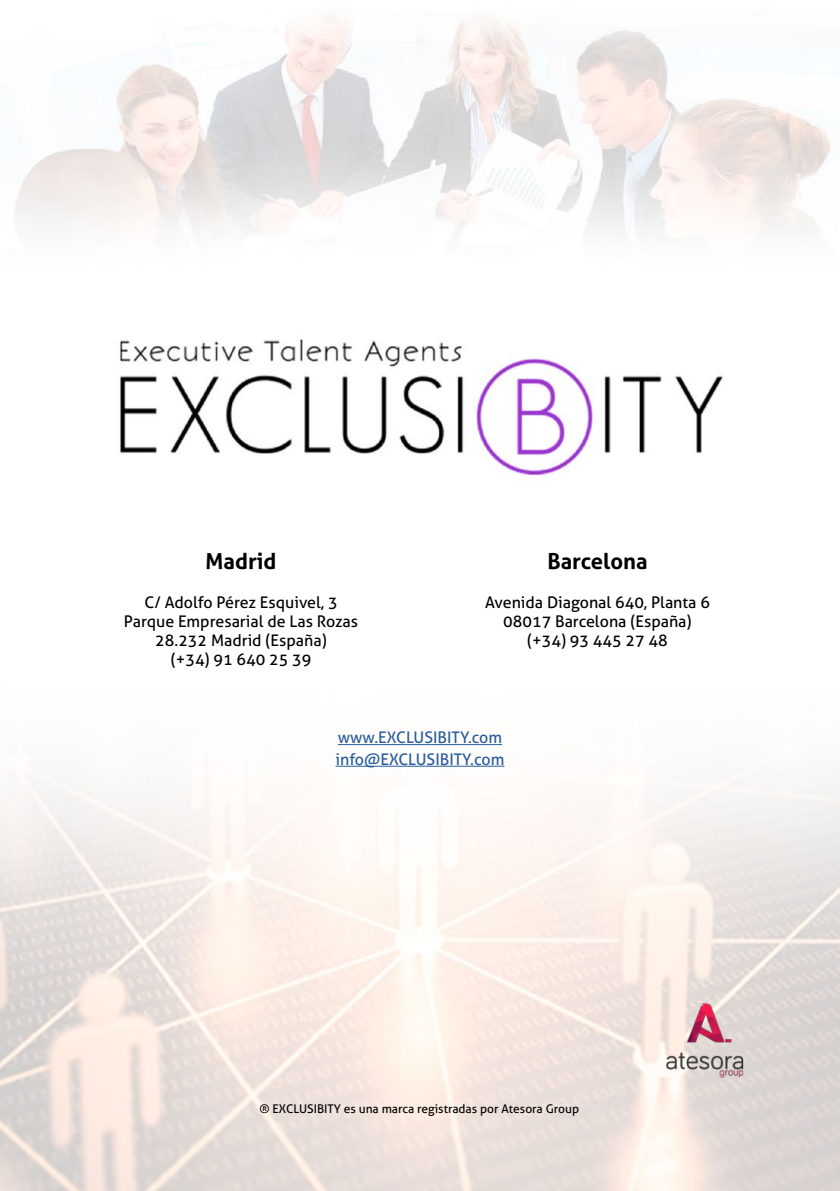
<style>
.page{position:relative;width:840px;height:1191px;background:#fff}
.page>*{position:absolute;margin:0;border:0;box-sizing:border-box;transform-origin:0 0}
.t1{font:700 22px "Aller";color:#000}
.t2{font:16px/19.2px "Aller";color:#000;text-align:center}
.t3{font:16px/21.6px "Aller";color:#275b9b}
.t4{font:12px "Aller";color:#000}
</style>
<div class="page">
<img style="left:0;top:16px;width:839px;height:1174px">
<hr style="left:337px;top:744px;width:165px;height:1px;background:#275b9b">
<hr style="left:335px;top:766px;width:169px;height:1px;background:#275b9b">
<img style="left:662px;top:994px;width:87px;height:93px">
<h1 class="t1" style="left:205px;top:548px;width:72px">Madrid</h1>
<p class="t2" style="left:124px;top:592px;width:235px">C/ Adolfo Pérez Esquivel, 3<br>Parque Empresarial de Las Rozas<br>28.232 Madrid (España)<br>(+34) 91 640 25 39</p>
<h1 class="t1" style="left:547px;top:548px;width:102px">Barcelona</h1>
<p class="t2" style="left:484px;top:592px;width:226px">Avenida Diagonal 640, Planta 6<br>08017 Barcelona (España) (+34) 93 445 27 48</p>
<p class="t3" style="left:335px;top:727px;width:170px">www.EXCLUSIBITY.com info@EXCLUSIBITY.com</p>
<p class="t4" style="left:259px;top:1101px;width:321px">® EXCLUSIBITY es una marca registradas por Atesora Group</p>
</div>
